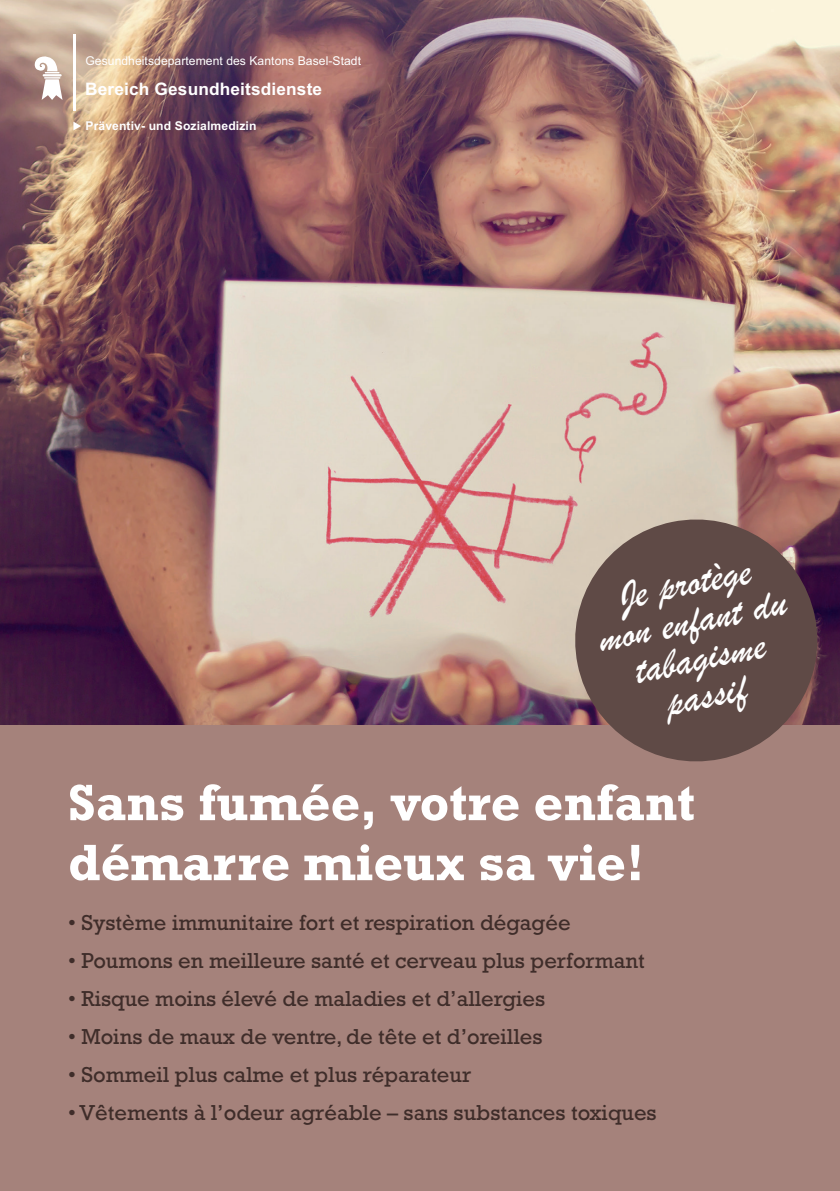
<style>
.page{position:relative;width:840px;height:1191px;background:#fff}
.page>*{position:absolute;margin:0;border:0;box-sizing:border-box;transform-origin:0 0}
.t1{font:700 52px "Rockwell";color:#fff}
.Störer{font:42px "Brush Script";color:#fff}
.t2{font:22px "Rockwell";color:#3f2d2a}
.t3{font:700 17.2px "Arial";letter-spacing:.01em;color:#fff}
.t4{font:12.2px "Arial";letter-spacing:.005em;color:#fff}
.t5{font:700 12.2px "Arial";letter-spacing:.01em;color:#fff}
</style>
<div class="page">
<img style="left:0;top:0;width:839px;height:725px">
<div style="left:0;top:725px;width:839px;height:466px;background:#a5827b"></div>
<svg style="left:35px;top:56px;width:27px;height:44px"></svg>
<hr style="left:73px;top:35px;width:2px;height:76px;background:#fff">
<svg style="left:73px;top:122px;width:8px;height:8px"></svg>
<svg style="left:564px;top:508px;width:263px;height:254px;background:#745c58"></svg>
<p class="t4" style="left:85px;top:53px;width:277px">Gesundheitsdepartement des Kantons Basel-Stadt</p>
<p class="t3" style="left:85px;top:78px;width:238px">Bereich Gesundheitsdienste</p>
<p class="t5" style="left:85px;top:118px;width:172px">Präventiv- und Sozialmedizin</p>
<p class="Störer" style="left:614px;top:570px;width:135px;rotate:-11deg">Je protège</p>
<p class="Störer" style="left:593px;top:613px;width:192px;rotate:-11deg">mon enfant du</p>
<p class="Störer" style="left:629px;top:645px;width:134px;rotate:-11deg">tabagisme</p>
<p class="Störer" style="left:661px;top:677px;width:83px;rotate:-11deg">passif</p>
<h1 class="t1" style="left:68px;top:772px;width:628px">Sans fumée, votre enfant</h1>
<h1 class="t1" style="left:68px;top:832px;width:577px">démarre mieux sa vie!</h1>
<p class="t2" style="left:68px;top:910px;width:503px">• Système immunitaire fort et respiration dégagée</p>
<p class="t2" style="left:68px;top:948px;width:578px">• Poumons en meilleure santé et cerveau plus performant</p>
<p class="t2" style="left:68px;top:986px;width:478px">• Risque moins élevé de maladies et d’allergies</p>
<p class="t2" style="left:68px;top:1024px;width:475px">• Moins de maux de ventre, de tête et d’oreilles</p>
<p class="t2" style="left:68px;top:1062px;width:404px">• Sommeil plus calme et plus réparateur</p>
<p class="t2" style="left:68px;top:1100px;width:589px">• Vêtements à l’odeur agréable – sans substances toxiques</p>
</div>
